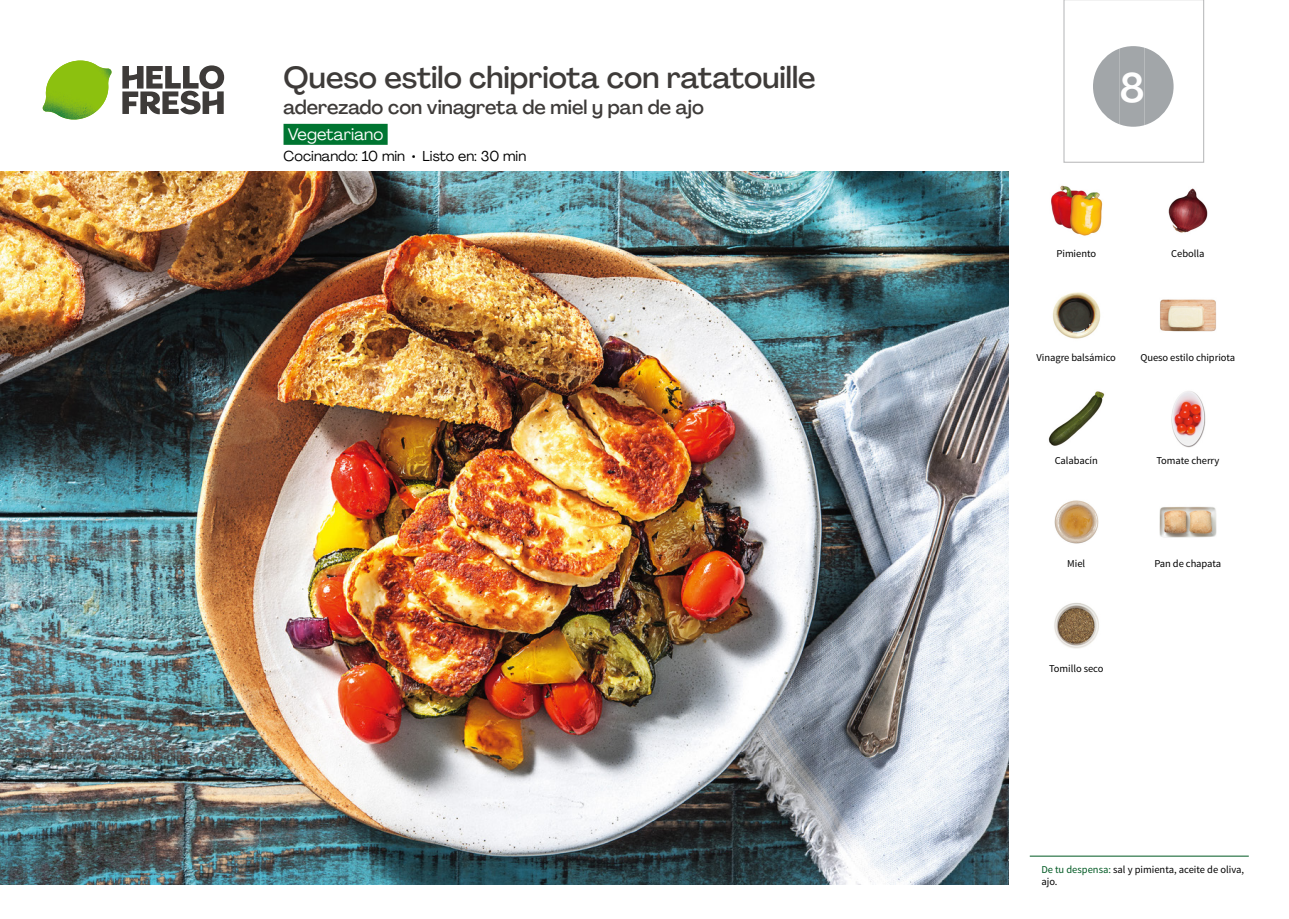
<style>
.page{position:relative;width:1289px;height:919px;background:#fff}
.page>*{position:absolute;margin:0;border:0;box-sizing:border-box;transform-origin:0 0}
.t1{font:500 40.5px "Agrandir";color:#fff}
.t2{font:500 30px "Agrandir";color:#3e3b39}
.t3{font:500 19.5px "Agrandir";color:#3e3b39}
.t4{font:16.5px "Agrandir";color:#fff}
.t5{font:14.25px "Agrandir";color:#000}
.t6{font:10.5px/12px "Source Sans Pro";letter-spacing:-.005em;color:#000}
.s1{color:#005923}
</style>
<div class="page">
<svg style="left:122px;top:65px;width:102px;height:49px"></svg>
<svg style="left:43px;top:60px;width:69px;height:60px"></svg>
<img style="left:80px;top:61px;width:16px;height:4px">
<img style="left:43px;top:61px;width:37px;height:48px">
<img style="left:0;top:172px;width:1008px;height:712px">
<div style="left:283px;top:124px;width:104px;height:21px;background:#007531"></div>
<hr style="left:1029px;top:855px;width:219px;height:1px;background:#005923">
<img style="left:1051px;top:185px;width:52px;height:51px">
<img style="left:1168px;top:188px;width:40px;height:45px">
<img style="left:1160px;top:299px;width:56px;height:33px">
<img style="left:1053px;top:292px;width:48px;height:47px">
<img style="left:1171px;top:391px;width:35px;height:56px">
<img style="left:1048px;top:391px;width:56px;height:55px">
<img style="left:1159px;top:506px;width:57px;height:32px">
<img style="left:1054px;top:500px;width:45px;height:44px">
<img style="left:1054px;top:603px;width:45px;height:46px">
<svg style="left:1063px;top:0;width:141px;height:163px"></svg>
<h2 class="t2" style="left:283px;top:59px;width:533px">Queso estilo chipriota con ratatouille</h2>
<h3 class="t3" style="left:283px;top:95px;width:422px">aderezado con vinagreta de miel y pan de ajo</h3>
<h3 class="t4" style="left:288px;top:124px;width:97px">Vegetariano</h3>
<h3 class="t5" style="left:283px;top:147px;width:244px">Cocinando: 10 min • Listo en: 30 min</h3>
<h1 class="t1" style="left:1119px;top:63px;width:26px">8</h1>
<p class="t6" style="left:1056px;top:247px;width:41px">Pimiento</p>
<p class="t6" style="left:1171px;top:247px;width:35px">Cebolla</p>
<p class="t6" style="left:1036px;top:352px;width:81px">Vinagre balsámico</p>
<p class="t6" style="left:1140px;top:352px;width:96px">Queso estilo chipriota</p>
<p class="t6" style="left:1054px;top:454px;width:45px">Calabacín</p>
<p class="t6" style="left:1156px;top:454px;width:64px">Tomate cherry</p>
<p class="t6" style="left:1067px;top:558px;width:19px">Miel</p>
<p class="t6" style="left:1154px;top:558px;width:68px">Pan de chapata</p>
<p class="t6" style="left:1049px;top:662px;width:56px">Tomillo seco</p>
<p class="t6" style="left:1041px;top:863px;width:204px"><span class="s1">De tu despensa:</span> sal y pimienta, aceite de oliva, ajo.</p>
</div>
